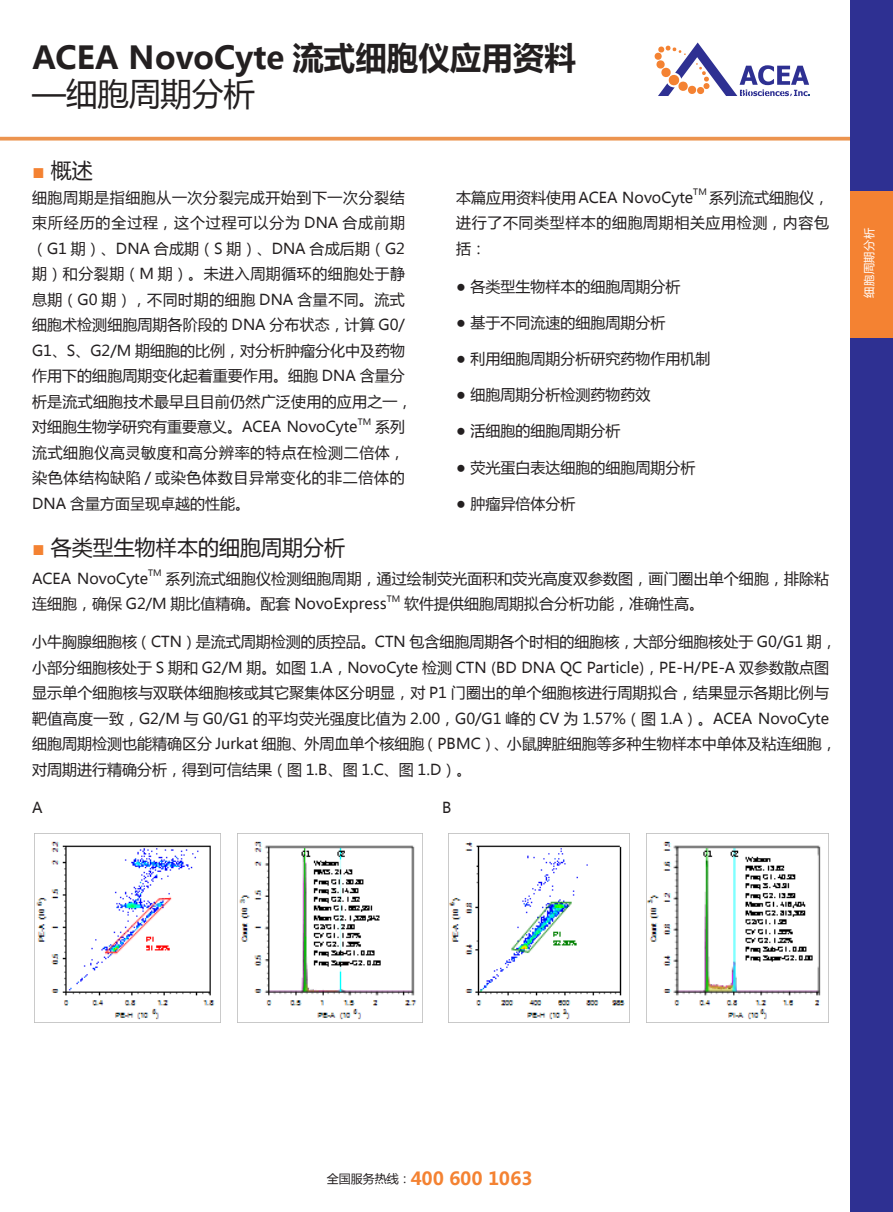
<style>
.page{position:relative;width:893px;height:1212px;background:#fff}
.page>*{position:absolute;margin:0;border:0;box-sizing:border-box;transform-origin:0 0}
.主题{font:700 31.5px/35.8px "Microsoft Ya Hei";color:#231f20}
.Tab_1{font:21px "Microsoft Ya Hei";color:#231f20}
.主题-2{font:700 18px "Microsoft Ya Hei";color:#f48232}
.图表{font:15px/25.5px "Microsoft Ya Hei";color:#231f20}
.t1{font:11.25px "Microsoft Ya Hei";letter-spacing:.05em;color:#fff}
.t2{font:8.7px "Microsoft Ya Hei";color:#231f20}
.s1{font-weight:400}
.s2{color:#f48232}
.s3{font-weight:400;font-size:12px;color:#231f20}
</style>
<div class="page">
<svg style="left:655px;top:43px;width:155px;height:53px"></svg>
<svg style="left:0;top:137px;width:850px;height:4px;background:#eea062"></svg>
<div style="left:850px;top:0;width:43px;height:1212px;background:#2e3092"></div>
<div style="left:850px;top:192px;width:43px;height:146px;background:#f48232"></div>
<img style="left:34px;top:833px;width:187px;height:189px">
<img style="left:237px;top:833px;width:186px;height:189px">
<img style="left:448px;top:833px;width:182px;height:189px">
<img style="left:646px;top:833px;width:183px;height:189px">
<p class="主题" style="left:32px;top:39px;width:545px">ACEA NovoCyte 流式细胞仪应用资料<span class="s1">—细胞周期分析</span></p>
<p class="Tab_1" style="left:32px;top:156px;width:62px"><span class="s2">■</span> 概述</p>
<p class="图表" style="left:32px;top:184px;width:382px">细胞周期是指细胞从一次分裂完成开始到下一次分裂结束所经历的全过程，这个过程可以分为 DNA 合成前期（G1 期）、DNA 合成期（S 期）、DNA 合成后期（G2期）和分裂期（M 期）。未进入周期循环的细胞处于静息期（G0 期），不同时期的细胞 DNA 含量不同。流式细胞术检测细胞周期各阶段的 DNA 分布状态，计算 G0/<br>G1、S、G2/M 期细胞的比例，对分析肿瘤分化中及药物作用下的细胞周期变化起着重要作用。细胞 DNA 含量分析是流式细胞技术最早且目前仍然广泛使用的应用之一，对细胞生物学研究有重要意义。ACEA NovoCyte</p>
<p class="t2" style="left:358px;top:416px;width:15px">TM</p>
<p class="图表" style="left:32px;top:413px;width:374px;text-align:justify;text-indent:343px">系列流式细胞仪高灵敏度和高分辨率的特点在检测二倍体，染色体结构缺陷 / 或染色体数目异常变化的非二倍体的DNA 含量方面呈现卓越的性能。</p>
<p class="图表" style="left:456px;top:184px;width:239px">本篇应用资料使用 ACEA NovoCyte</p>
<p class="t2" style="left:693px;top:186px;width:15px">TM</p>
<p class="图表" style="left:456px;top:184px;width:374px;text-align:justify;text-indent:253px">系列流式细胞仪，进行了不同类型样本的细胞周期相关应用检测，内容包括：</p>
<p class="图表" style="left:456px;top:273px;width:226px">● 各类型生物样本的细胞周期分析</p>
<p class="图表" style="left:456px;top:309px;width:211px">● 基于不同流速的细胞周期分析</p>
<p class="图表" style="left:456px;top:345px;width:256px">● 利用细胞周期分析研究药物作用机制</p>
<p class="图表" style="left:456px;top:382px;width:196px">● 细胞周期分析检测药物药效</p>
<p class="图表" style="left:456px;top:418px;width:166px">● 活细胞的细胞周期分析</p>
<p class="图表" style="left:456px;top:454px;width:241px">● 荧光蛋白表达细胞的细胞周期分析</p>
<p class="图表" style="left:456px;top:490px;width:121px">● 肿瘤异倍体分析</p>
<p class="Tab_1" style="left:32px;top:533px;width:314px"><span class="s2">■</span> 各类型生物样本的细胞周期分析</p>
<p class="图表" style="left:32px;top:565px;width:118px">ACEA NovoCyte</p>
<p class="t2" style="left:148px;top:567px;width:15px">TM</p>
<p class="图表" style="left:32px;top:565px;width:799px;text-indent:134px">系列流式细胞仪检测细胞周期，通过绘制荧光面积和荧光高度双参数图，画门圈出单个细胞，排除粘连细胞，确保 G2/M 期比值精确。配套 NovoExpress</p>
<p class="t2" style="left:387px;top:593px;width:15px">TM</p>
<p class="图表" style="left:404px;top:590px;width:301px">软件提供细胞周期拟合分析功能，准确性高。</p>
<p class="图表" style="left:32px;top:629px;width:806px">小牛胸腺细胞核（CTN）是流式周期检测的质控品。CTN 包含细胞周期各个时相的细胞核，大部分细胞核处于 G0/G1 期，小部分细胞核处于 S 期和 G2/M 期。如图 1.A，NovoCyte 检测 CTN (BD DNA QC Particle)，PE-H/PE-A 双参数散点图显示单个细胞核与双联体细胞核或其它聚集体区分明显，对 P1 门圈出的单个细胞核进行周期拟合，结果显示各期比例与靶值高度一致，G2/M 与 G0/G1 的平均荧光强度比值为 2.00，G0/G1 峰的 CV 为 1.57%（图 1.A）。ACEA NovoCyte细胞周期检测也能精确区分 Jurkat 细胞、外周血单个核细胞（PBMC）、小鼠脾脏细胞等多种生物样本中单体及粘连细胞，对周期进行精确分析，得到可信结果（图 1.B、图 1.C、图 1.D）。</p>
<p class="图表" style="left:32px;top:795px;width:12px">A</p>
<p class="图表" style="left:442px;top:795px;width:11px">B</p>
<p class="t1" style="left:862px;top:298px;width:72px;rotate:-90deg">细胞周期分析</p>
<p class="主题-2" style="left:327px;top:1166px;width:207px"><span class="s3">全国服务热线：</span>400 600 1063</p>
</div>
